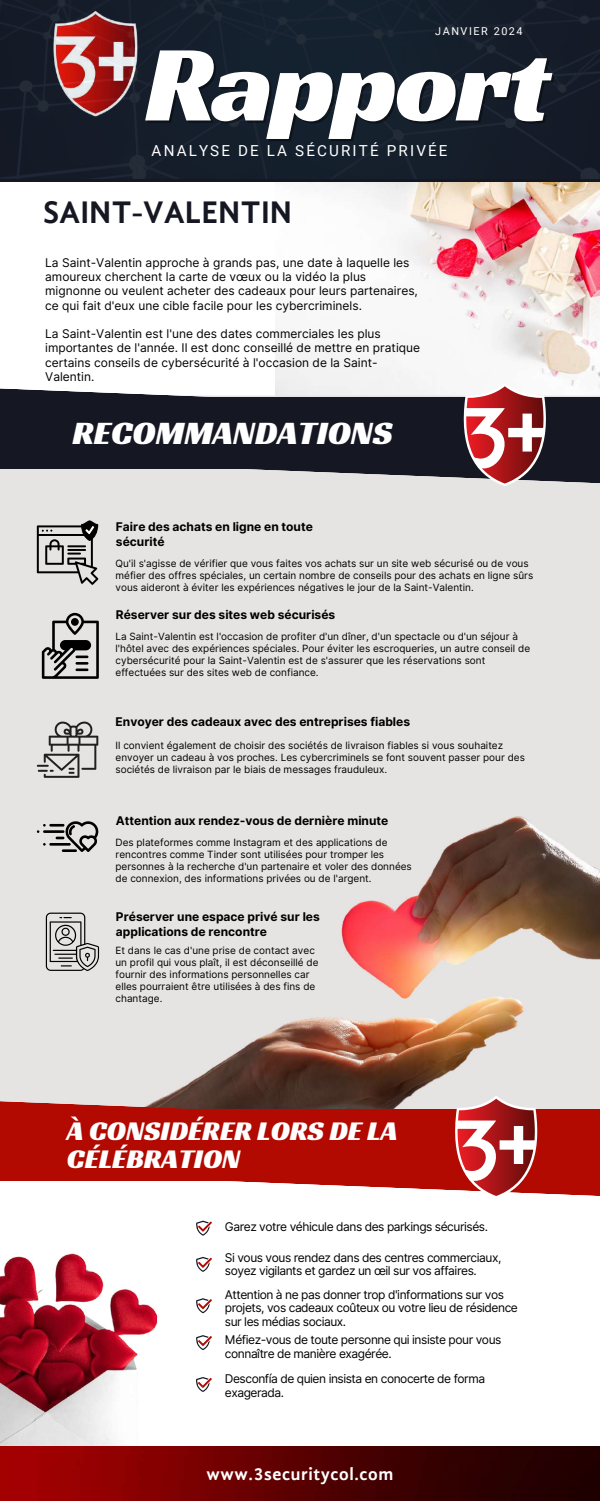
<style>
.page{position:relative;width:600px;height:1501px;background:#fff}
.page>*{position:absolute;margin:0;border:0;box-sizing:border-box;transform-origin:0 0}
.t1{font:110.2px "Racing Sans One";letter-spacing:-.02em;color:#fff}
.t2{font:33.8px "Racing Sans One";color:#fff}
.t3{font:700 32.2px "Gandhi Sans";color:#151722}
.t4{font:28px/28.5px "Racing Sans One";color:#fff}
.t5{font:700 18px "Gandhi Sans";letter-spacing:.03em;color:#fff}
.t6{font:15.2px "Roboto";letter-spacing:.14em;color:#fff}
.t7{font:12px/14.2px "Inter";color:#000}
.t8{font:12px/13.5px "Inter";letter-spacing:-.035em;color:#000}
.t9{font:700 12px/15px "Inter";color:#000}
.t10{font:10.8px "Roboto";letter-spacing:.14em;color:#fff}
.t11{font:10px/12px "Inter";color:#000}
</style>
<div class="page">
<img style="left:275px;top:181px;width:325px;height:206px">
<div style="left:0;top:484px;width:600px;height:615px;background:#e6e3e3"></div>
<img style="left:132px;top:788px;width:468px;height:311px">
<img style="left:0;top:1235px;width:258px;height:265px">
<img style="left:0;top:1446px;width:600px;height:53px">
<svg style="left:0;top:1099px;width:600px;height:97px"></svg>
<div style="left:0;top:1109px;width:600px;height:71px;background:#b20900"></div>
<svg style="left:453px;top:1095px;width:87px;height:101px;background:#c86c6c"></svg>
<svg style="left:196px;top:1220px;width:16px;height:15px"></svg>
<svg style="left:0;top:387px;width:600px;height:97px;fill:#e6e3e3"></svg>
<div style="left:0;top:397px;width:600px;height:71px;background:#151722"></div>
<svg style="left:461px;top:383px;width:87px;height:103px"></svg>
<svg style="left:196px;top:1256px;width:16px;height:15px"></svg>
<svg style="left:196px;top:1297px;width:16px;height:15px"></svg>
<svg style="left:196px;top:1334px;width:16px;height:15px"></svg>
<svg style="left:196px;top:1376px;width:16px;height:15px"></svg>
<svg style="left:37px;top:721px;width:61px;height:56px;background:#b3b0b0"></svg>
<svg style="left:37px;top:821px;width:61px;height:30px;background:#a09e9e"></svg>
<svg style="left:46px;top:912px;width:53px;height:58px;background:#b2b0b0"></svg>
<svg style="left:42px;top:612px;width:57px;height:67px;background:#979595"></svg>
<svg style="left:37px;top:520px;width:61px;height:65px;background:#a5a3a3"></svg>
<img style="left:0;top:0;width:600px;height:178px">
<p class="t10" style="left:435px;top:25px;width:89px">JANVIER 2024</p>
<h1 class="t1" style="left:145px;top:13px;width:407px">Rapport</h1>
<h3 class="t6" style="left:152px;top:142px;width:297px">ANALYSE DE LA SÉCURITÉ PRIVÉE</h3>
<h3 class="t3" style="left:44px;top:199px;width:250px">SAINT-VALENTIN</h3>
<p class="t7" style="left:45px;top:255px;width:374px">La Saint-Valentin approche à grands pas, une date à laquelle les amoureux cherchent la carte de vœux ou la vidéo la plus mignonne ou veulent acheter des cadeaux pour leurs partenaires, ce qui fait d'eux une cible facile pour les cybercriminels.</p>
<p class="t7" style="left:45px;top:326px;width:376px">La Saint-Valentin est l'une des dates commerciales les plus importantes de l'année. Il est donc conseillé de mettre en pratique certains conseils de cybersécurité à l'occasion de la Saint-Valentin.</p>
<h2 class="t2" style="left:73px;top:411px;width:321px">RECOMMANDATIONS</h2>
<p class="t9" style="left:116px;top:519px;width:199px">Faire des achats en ligne en toute sécurité</p>
<p class="t11" style="left:116px;top:557px;width:419px">Qu'il s'agisse de vérifier que vous faites vos achats sur un site web sécurisé ou de vous méfier des offres spéciales, un certain nombre de conseils pour des achats en ligne sûrs vous aideront à éviter les expériences négatives le jour de la Saint-Valentin.</p>
<p class="t9" style="left:116px;top:607px;width:221px">Réserver sur des sites web sécurisés</p>
<p class="t11" style="left:116px;top:630px;width:416px">La Saint-Valentin est l'occasion de profiter d'un dîner, d'un spectacle ou d'un séjour à l'hôtel avec des expériences spéciales. Pour éviter les escroqueries, un autre conseil de cybersécurité pour la Saint-Valentin est de s'assurer que les réservations sont effectuées sur des sites web de confiance.</p>
<p class="t9" style="left:116px;top:714px;width:296px">Envoyer des cadeaux avec des entreprises fiables</p>
<p class="t11" style="left:116px;top:739px;width:411px">Il convient également de choisir des sociétés de livraison fiables si vous souhaitez envoyer un cadeau à vos proches. Les cybercriminels se font souvent passer pour des sociétés de livraison par le biais de messages frauduleux.</p>
<p class="t9" style="left:116px;top:813px;width:274px">Attention aux rendez-vous de dernière minute</p>
<p class="t11" style="left:116px;top:836px;width:298px">Des plateformes comme Instagram et des applications de rencontres comme Tinder sont utilisées pour tromper les personnes à la recherche d'un partenaire et voler des données de connexion, des informations privées ou de l'argent.</p>
<p class="t9" style="left:116px;top:908px;width:205px">Préserver une espace privé sur les applications de rencontre</p>
<p class="t11" style="left:116px;top:944px;width:204px">Et dans le cas d'une prise de contact avec un profil qui vous plaît, il est déconseillé de fournir des informations personnelles car elles pourraient être utilisées à des fins de chantage.</p>
<h3 class="t4" style="left:67px;top:1115px;width:332px">À CONSIDÉRER LORS DE LA<br>CÉLÉBRATION</h3>
<p class="t8" style="left:225px;top:1219px;width:265px">Garez votre véhicule dans des parkings sécurisés.</p>
<p class="t8" style="left:225px;top:1250px;width:278px">Si vous vous rendez dans des centres commerciaux, soyez vigilants et gardez un œil sur vos affaires.</p>
<p class="t8" style="left:225px;top:1287px;width:295px">Attention à ne pas donner trop d'informations sur vos projets, vos cadeaux coûteux ou votre lieu de résidence sur les médias sociaux.</p>
<p class="t8" style="left:225px;top:1332px;width:278px">Méfiez-vous de toute personne qui insiste pour vous connaître de manière exagérée.</p>
<p class="t8" style="left:225px;top:1371px;width:262px">Desconfía de quien insista en conocerte de forma exagerada.</p>
<h3 class="t5" style="left:207px;top:1465px;width:188px">www.3securitycol.com</h3>
</div>
